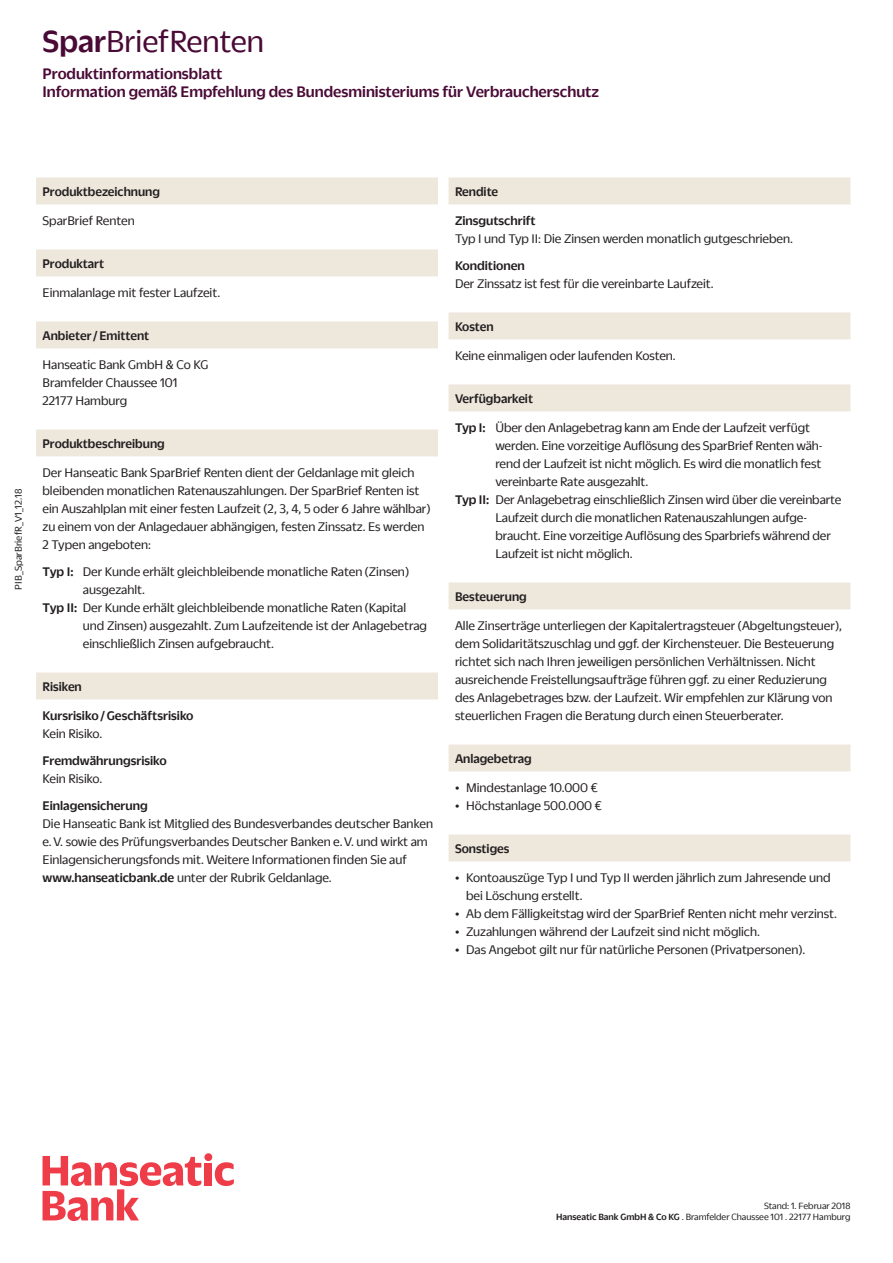
<style>
.page{position:relative;width:893px;height:1263px;background:#fff}
.page>*{position:absolute;margin:0;border:0;box-sizing:border-box;transform-origin:0 0}
.t1{font:33px "Duplicate Sans Office";color:#490a36}
.t2{font:16.5px/18px "Duplicate Sans Office Med";color:#490a36}
.t3{font:13.5px/18px "Duplicate Sans Office";color:#231f20}
.t4{font:13.5px/29.4px "Duplicate Sans Office Med";color:#231f20}
.t5{font:10.5px "Duplicate Sans Office";color:#231f20}
.t6{font:9.75px/11.6px "Duplicate Sans Office";color:#231f20;text-align:right}
.s1{font-family:"Duplicate Sans Office Med"}
</style>
<div class="page">
<svg style="left:215px;top:1162px;width:19px;height:24px"></svg>
<div style="left:205px;top:1163px;width:7px;height:22px;background:#ee3d49"></div>
<div style="left:204px;top:1153px;width:8px;height:8px;background:#ee3d49;border-radius:50%"></div>
<svg style="left:43px;top:1156px;width:158px;height:65px"></svg>
<svg style="left:36px;top:178px;width:402px;height:521px"></svg>
<svg style="left:449px;top:178px;width:401px;height:683px"></svg>
<h1 class="t1" style="left:43px;top:20px;width:223px"><span class="s1">Spar</span>BriefRenten</h1>
<p class="t2" style="left:43px;top:63px;width:558px">Produktinformationsblatt<br>Information gemäß Empfehlung des Bundesministeriums für Verbraucherschutz</p>
<p class="t5" style="left:12px;top:589px;width:102px;rotate:-90deg">PIB_SparBriefR_V1_12.18</p>
<p class="t4" style="left:43px;top:176px;width:119px">Produktbezeichnung</p>
<p class="t3" style="left:43px;top:211px;width:94px">SparBrief Renten</p>
<p class="t4" style="left:43px;top:247px;width:63px">Produktart</p>
<p class="t3" style="left:43px;top:283px;width:179px">Einmalanlage mit fester Laufzeit.</p>
<p class="t4" style="left:43px;top:319px;width:108px">Anbieter / Emittent</p>
<p class="t3" style="left:43px;top:355px;width:168px">Hanseatic Bank GmbH &amp; Co KG<br>Bramfelder Chaussee 101<br>22177 Hamburg</p>
<p class="t4" style="left:43px;top:427px;width:124px">Produktbeschreibung</p>
<p class="t3" style="left:43px;top:463px;width:389px">Der Hanseatic Bank SparBrief Renten dient der Geldanlage mit gleich bleibenden monatlichen Ratenauszahlungen. Der SparBrief Renten ist ein Auszahlplan mit einer festen Laufzeit (2, 3, 4, 5 oder 6 Jahre wählbar) zu einem von der Anlagedauer abhängigen, festen Zinssatz. Es werden 2 Typen angeboten:</p>
<p class="t3" style="left:43px;top:562px;width:368px"><span class="s1">Typ I:</span> Der Kunde erhält gleichbleibende monatliche Raten (Zinsen)</p>
<p class="t3" style="left:83px;top:580px;width:64px">ausgezahlt.</p>
<p class="t3" style="left:43px;top:598px;width:365px"><span class="s1">Typ II:</span> Der Kunde erhält gleichbleibende monatliche Raten (Kapital</p>
<p class="t3" style="left:83px;top:616px;width:346px">und Zinsen) ausgezahlt. Zum Laufzeitende ist der Anlagebetrag</p>
<p class="t3" style="left:83px;top:634px;width:193px">einschließlich Zinsen aufgebraucht.</p>
<p class="t4" style="left:43px;top:670px;width:153px">Risiken<br>Kursrisiko / Geschäftsrisiko</p>
<p class="t3" style="left:43px;top:724px;width:61px">Kein Risiko.</p>
<p class="t4" style="left:43px;top:745px;width:126px">Fremdwährungsrisiko</p>
<p class="t3" style="left:43px;top:769px;width:61px">Kein Risiko.</p>
<p class="t4" style="left:43px;top:790px;width:107px">Einlagensicherung</p>
<p class="t3" style="left:43px;top:814px;width:392px">Die Hanseatic Bank ist Mitglied des Bundesverbandes deutscher Banken e. V. sowie des Prüfungsverbandes Deutscher Banken e. V. und wirkt am Einlagensicherungsfonds mit. Weitere Informa tionen finden Sie auf <span class="s1">www.hanseaticbank.de</span> unter der Rubrik Geldanlage.</p>
<p class="t4" style="left:455px;top:176px;width:82px">Rendite<br>Zinsgutschrift</p>
<p class="t3" style="left:455px;top:229px;width:339px">Typ I und Typ II: Die Zinsen werden monatlich gutgeschrieben.</p>
<p class="t4" style="left:455px;top:250px;width:71px">Konditionen</p>
<p class="t3" style="left:455px;top:274px;width:260px">Der Zinssatz ist fest für die vereinbarte Laufzeit.</p>
<p class="t4" style="left:455px;top:310px;width:40px">Kosten</p>
<p class="t3" style="left:455px;top:346px;width:222px">Keine einmaligen oder laufenden Kosten.</p>
<p class="t4" style="left:455px;top:382px;width:80px">Verfügbarkeit</p>
<p class="t3" style="left:455px;top:418px;width:357px"><span class="s1">Typ I:</span> Über den Anlagebetrag kann am Ende der Laufzeit verfügt</p>
<p class="t3" style="left:495px;top:436px;width:329px">werden. Eine vorzeitige Auflösung des SparBrief Renten wäh-</p>
<p class="t3" style="left:495px;top:454px;width:327px">rend der Laufzeit ist nicht möglich. Es wird die monatlich fest</p>
<p class="t3" style="left:495px;top:472px;width:155px">vereinbarte Rate ausgezahlt.</p>
<p class="t3" style="left:455px;top:490px;width:388px"><span class="s1">Typ II:</span> Der Anlagebetrag einschließlich Zinsen wird über die vereinbarte</p>
<p class="t3" style="left:495px;top:508px;width:313px">Laufzeit durch die monatlichen Ratenauszahlungen aufge-</p>
<p class="t3" style="left:495px;top:526px;width:337px">braucht. Eine vorzeitige Auflösung des Sparbriefs während der</p>
<p class="t3" style="left:495px;top:544px;width:139px">Laufzeit ist nicht möglich.</p>
<p class="t4" style="left:455px;top:580px;width:73px">Besteuerung</p>
<p class="t3" style="left:455px;top:616px;width:388px">Alle Zinserträge unterliegen der Kapitalertragsteuer (Abgeltungsteuer), dem Solidaritätszuschlag und ggf. der Kirchensteuer. Die Besteuerung richtet sich nach Ihren jeweiligen persönlichen Verhältnissen. Nicht ausreichende Freistellungsaufträge führen ggf. zu einer Reduzierung des Anlagebetrages bzw. der Laufzeit. Wir empfehlen zur Klärung von steuerlichen Fragen die Beratung durch einen Steuerberater.</p>
<p class="t4" style="left:455px;top:742px;width:78px">Anlagebetrag</p>
<p class="t3" style="left:455px;top:778px;width:144px">• Mindestanlage 10.000 €</p>
<p class="t3" style="left:455px;top:796px;width:148px">• Höchstanlage 500.000 €</p>
<p class="t4" style="left:455px;top:832px;width:56px">Sonstiges</p>
<p class="t3" style="left:466px;top:868px;width:366px;text-indent:-11px">• Kontoauszüge Typ I und Typ II werden jährlich zum Jahresende und bei Löschung erstellt.</p>
<p class="t3" style="left:455px;top:904px;width:383px">• Ab dem Fälligkeitstag wird der SparBrief Renten nicht mehr verzinst.</p>
<p class="t3" style="left:455px;top:922px;width:306px">• Zuzahlungen während der Laufzeit sind nicht möglich.</p>
<p class="t3" style="left:455px;top:940px;width:352px">• Das Angebot gilt nur für natürliche Personen (Privatpersonen).</p>
<p class="t6" style="left:556px;top:1199px;width:296px">Stand: 1. Februar 2018<br><span class="s1">Hanseatic Bank GmbH &amp; Co KG</span> . Bramfelder Chaussee 101 . 22177 Hamburg</p>
</div>
